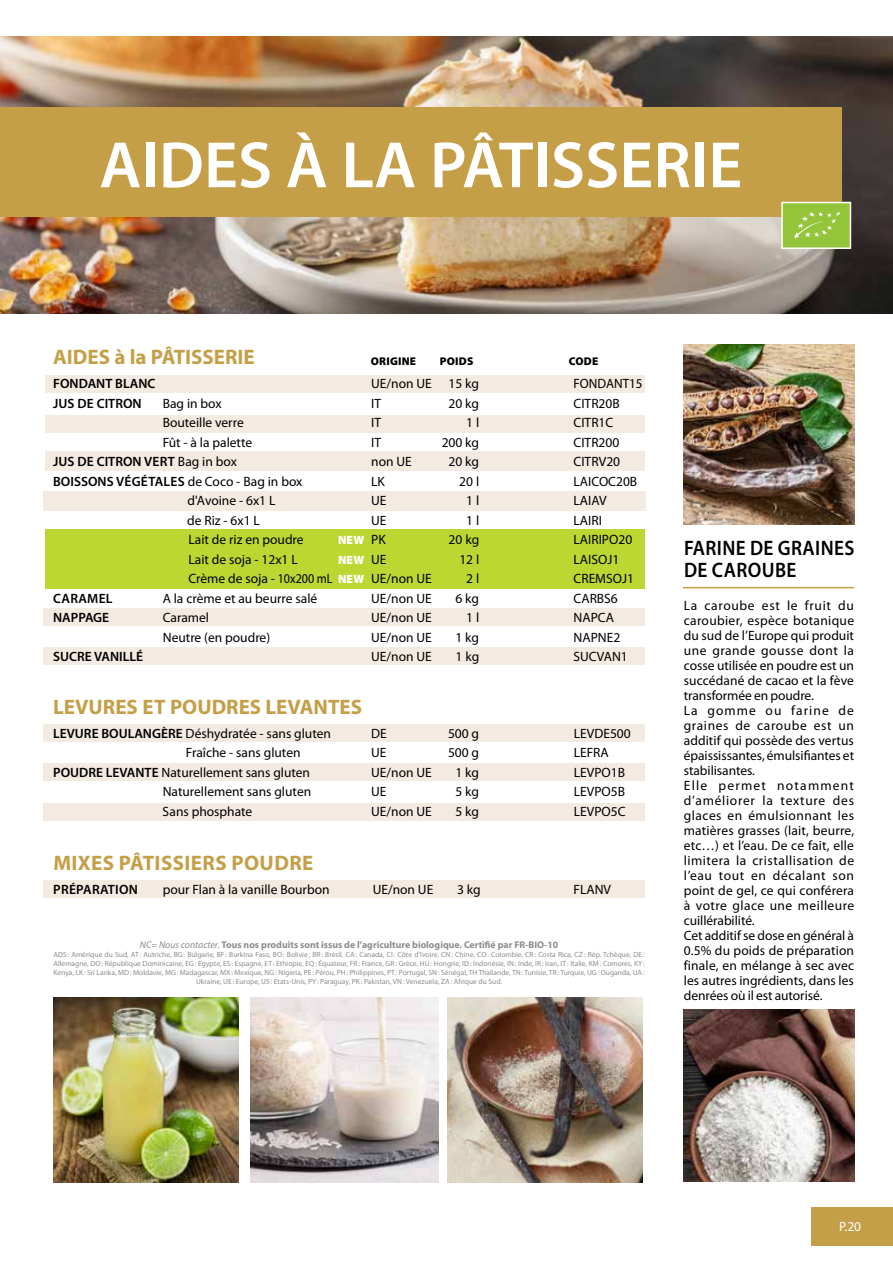
<style>
.page{position:relative;width:893px;height:1263px;background:#fff}
.page>*{position:absolute;margin:0;border:0;box-sizing:border-box;transform-origin:0 0}
.t1{font:600 66px "Myriad Pro";color:#fff}
.t2{font:700 21px "Myriad Pro";color:#c49f47}
.t3{font:600 21px/22.5px "Myriad Pro";letter-spacing:.02em;color:#000;scale:.92 1}
.t4{font:700 21px "Myriad Pro";letter-spacing:.02em;color:#c49f47}
.t5{font:13.5px/15px "Myriad Pro";color:#000}
.t6{font:600 13.5px "Myriad Pro";color:#000}
.t7{font:600 13.5px "Myriad Pro";letter-spacing:.02em;color:#000}
.t8{font:13.5px "Myriad Pro";color:#fff}
.t9{font:900 12px/19.6px "Myriad Pro";letter-spacing:.005em;color:#fff;text-align:justify}
.t10{font:900 11.25px "Myriad Pro";letter-spacing:.02em;color:#000}
.t11{font:700 9.75px "Myriad Pro";color:#8c8c8c}
.t12{font:7.5px/9px "Myriad Pro";color:#8c8c8c;text-align:center}
.s1{font-weight:400}
.s2{font-weight:600}
.s3{font-weight:400;font-style:italic}
</style>
<div class="page">
<img style="left:0;top:36px;width:893px;height:277px">
<div style="left:0;top:107px;width:842px;height:110px;background:#c49f47"></div>
<div style="left:781px;top:202px;width:70px;height:47px;background:#94c43a;border:2px solid #fff"></div>
<svg style="left:793px;top:212px;width:48px;height:27px"></svg>
<div style="left:43px;top:608px;width:601px;height:17px;background:#f3eae1"></div>
<div style="left:43px;top:647px;width:601px;height:17px;background:#f3eae1"></div>
<div style="left:43px;top:724px;width:601px;height:17px;background:#f3eae1"></div>
<div style="left:43px;top:763px;width:601px;height:17px;background:#f3eae1"></div>
<div style="left:43px;top:803px;width:601px;height:17px;background:#f3eae1"></div>
<div style="left:43px;top:880px;width:601px;height:17px;background:#f3eae1"></div>
<div style="left:43px;top:491px;width:603px;height:19px;background:#f3eae1"></div>
<div style="left:45px;top:451px;width:599px;height:20px;background:#f3eae1"></div>
<div style="left:45px;top:529px;width:599px;height:59px;background:#bdd732"></div>
<div style="left:45px;top:416px;width:599px;height:17px;background:#f3eae1"></div>
<div style="left:45px;top:375px;width:599px;height:17px;background:#f3eae1"></div>
<img style="left:448px;top:997px;width:195px;height:185px">
<img style="left:54px;top:998px;width:185px;height:185px">
<img style="left:250px;top:997px;width:189px;height:185px">
<img style="left:684px;top:344px;width:170px;height:181px">
<img style="left:684px;top:1009px;width:170px;height:173px">
<div style="left:811px;top:1208px;width:82px;height:38px;background:#c49f47"></div>
<hr style="left:683px;top:587px;width:171px;height:1px;background:#c49f47">
<h1 class="t1" style="left:99px;top:123px;width:644px">AIDES À LA PÂTISSERIE</h1>
<h2 class="t2" style="left:53px;top:343px;width:203px">AIDES à la PÂTISSERIE</h2>
<p class="t6" style="left:53px;top:375px;width:104px">FONDANT BLANC</p>
<p class="t5" style="left:371px;top:376px;width:109px">UE/non UE 15 kg</p>
<p class="t5" style="left:574px;top:376px;width:71px">FONDANT15</p>
<p class="t6" style="left:53px;top:395px;width:90px">JUS DE CITRON</p>
<p class="t5" style="left:163px;top:395px;width:61px">Bag in box</p>
<p class="t5" style="left:371px;top:395px;width:11px">IT</p>
<p class="t5" style="left:449px;top:395px;width:32px">20 kg</p>
<p class="t5" style="left:574px;top:395px;width:48px">CITR20B</p>
<p class="t5" style="left:163px;top:415px;width:83px">Bouteille verre</p>
<p class="t5" style="left:371px;top:415px;width:11px">IT</p>
<p class="t5" style="left:466px;top:415px;width:14px">1 l</p>
<p class="t5" style="left:574px;top:415px;width:41px">CITR1C</p>
<p class="t5" style="left:163px;top:434px;width:91px">Fût - à la palette</p>
<p class="t5" style="left:371px;top:434px;width:11px">IT</p>
<p class="t5" style="left:442px;top:434px;width:39px">200 kg</p>
<p class="t5" style="left:574px;top:434px;width:47px">CITR200</p>
<p class="t6" style="left:53px;top:453px;width:185px">JUS DE CITRON VERT <span class="s1">Bag in box</span></p>
<p class="t5" style="left:371px;top:454px;width:42px">non UE</p>
<p class="t5" style="left:449px;top:454px;width:32px">20 kg</p>
<p class="t5" style="left:574px;top:454px;width:48px">CITRV20</p>
<p class="t6" style="left:53px;top:473px;width:251px">BOISSONS VÉGÉTALES <span class="s1">de Coco - Bag in box</span></p>
<p class="t5" style="left:371px;top:473px;width:15px">LK</p>
<p class="t5" style="left:459px;top:473px;width:21px">20 l</p>
<p class="t5" style="left:574px;top:473px;width:65px">LAICOC20B</p>
<p class="t5" style="left:187px;top:493px;width:89px">d'Avoine - 6x1 L</p>
<p class="t5" style="left:371px;top:493px;width:17px">UE</p>
<p class="t5" style="left:466px;top:493px;width:14px">1 l</p>
<p class="t5" style="left:574px;top:493px;width:34px">LAIAV</p>
<p class="t5" style="left:187px;top:512px;width:74px">de Riz - 6x1 L</p>
<p class="t5" style="left:371px;top:512px;width:17px">UE</p>
<p class="t5" style="left:466px;top:512px;width:14px">1 l</p>
<p class="t5" style="left:574px;top:512px;width:30px">LAIRI</p>
<p class="t5" style="left:188px;top:532px;width:117px">Lait de riz en poudre</p>
<p class="t5" style="left:371px;top:532px;width:16px">PK</p>
<p class="t5" style="left:449px;top:532px;width:32px">20 kg</p>
<p class="t5" style="left:574px;top:532px;width:60px">LAIRIPO20</p>
<p class="t5" style="left:188px;top:551px;width:111px">Lait de soja - 12x1 L</p>
<p class="t5" style="left:371px;top:551px;width:17px">UE</p>
<p class="t5" style="left:459px;top:551px;width:21px">12 l</p>
<p class="t5" style="left:574px;top:551px;width:47px">LAISOJ1</p>
<p class="t5" style="left:188px;top:571px;width:145px">Crème de soja - 10x200 mL</p>
<p class="t5" style="left:371px;top:571px;width:62px">UE/non UE</p>
<p class="t5" style="left:466px;top:571px;width:14px">2 l</p>
<p class="t5" style="left:574px;top:571px;width:62px">CREMSOJ1</p>
<p class="t7" style="left:53px;top:590px;width:61px">CARAMEL</p>
<p class="t5" style="left:163px;top:590px;width:156px">A la crème et au beurre salé</p>
<p class="t5" style="left:371px;top:590px;width:62px">UE/non UE</p>
<p class="t5" style="left:455px;top:590px;width:25px">6 kg</p>
<p class="t5" style="left:574px;top:590px;width:46px">CARBS6</p>
<p class="t6" style="left:53px;top:609px;width:58px">NAPPAGE</p>
<p class="t5" style="left:163px;top:610px;width:48px">Caramel</p>
<p class="t5" style="left:371px;top:610px;width:62px">UE/non UE</p>
<p class="t5" style="left:466px;top:610px;width:14px">1 l</p>
<p class="t5" style="left:574px;top:610px;width:42px">NAPCA</p>
<p class="t5" style="left:163px;top:629px;width:109px">Neutre (en poudre)</p>
<p class="t5" style="left:371px;top:629px;width:62px">UE/non UE</p>
<p class="t5" style="left:455px;top:629px;width:25px">1 kg</p>
<p class="t5" style="left:574px;top:629px;width:48px">NAPNE2</p>
<p class="t6" style="left:53px;top:648px;width:91px">SUCRE VANILLÉ</p>
<p class="t5" style="left:371px;top:649px;width:62px">UE/non UE</p>
<p class="t5" style="left:456px;top:649px;width:25px">1 kg</p>
<p class="t5" style="left:574px;top:649px;width:56px">SUCVAN1</p>
<h2 class="t2" style="left:53px;top:693px;width:311px">LEVURES ET POUDRES LEVANTES</h2>
<p class="t5" style="left:53px;top:725px;width:279px"><span class="s2">LEVURE BOULANGÈRE</span> Déshydratée - sans gluten</p>
<p class="t5" style="left:371px;top:725px;width:17px">DE</p>
<p class="t5" style="left:448px;top:725px;width:33px">500 g</p>
<p class="t5" style="left:574px;top:725px;width:59px">LEVDE500</p>
<p class="t5" style="left:186px;top:745px;width:116px">Fraîche - sans gluten</p>
<p class="t5" style="left:371px;top:745px;width:17px">UE</p>
<p class="t5" style="left:448px;top:745px;width:33px">500 g</p>
<p class="t5" style="left:574px;top:745px;width:37px">LEFRA</p>
<p class="t5" style="left:53px;top:764px;width:258px"><span class="s2">POUDRE LEVANTE</span> Naturellement sans gluten</p>
<p class="t5" style="left:371px;top:764px;width:62px">UE/non UE</p>
<p class="t5" style="left:455px;top:764px;width:25px">1 kg</p>
<p class="t5" style="left:574px;top:764px;width:53px">LEVPO1B</p>
<p class="t5" style="left:163px;top:784px;width:150px">Naturellement sans gluten</p>
<p class="t5" style="left:371px;top:784px;width:17px">UE</p>
<p class="t5" style="left:455px;top:784px;width:25px">5 kg</p>
<p class="t5" style="left:574px;top:784px;width:53px">LEVPO5B</p>
<p class="t5" style="left:163px;top:803px;width:91px">Sans phosphate</p>
<p class="t5" style="left:371px;top:803px;width:62px">UE/non UE</p>
<p class="t5" style="left:455px;top:803px;width:25px">5 kg</p>
<p class="t5" style="left:574px;top:803px;width:53px">LEVPO5C</p>
<h2 class="t4" style="left:53px;top:849px;width:262px">MIXES PÂTISSIERS POUDRE</h2>
<p class="t7" style="left:53px;top:881px;width:86px">PRÉPARATION</p>
<p class="t5" style="left:163px;top:881px;width:168px">pour Flan à la vanille Bourbon</p>
<p class="t5" style="left:373px;top:881px;width:62px">UE/non UE</p>
<p class="t5" style="left:457px;top:881px;width:25px">3 kg</p>
<p class="t5" style="left:574px;top:881px;width:39px">FLANV</p>
<p class="t10" style="left:371px;top:354px;width:47px">ORIGINE</p>
<p class="t10" style="left:440px;top:353px;width:35px">POIDS</p>
<p class="t10" style="left:569px;top:354px;width:31px">CODE</p>
<p class="t9" style="left:338px;top:529px;width:28px">NEW NEW NEW</p>
<p class="t11" style="left:140px;top:938px;width:420px"><span class="s3">NC= Nous contacter.</span> Tous nos produits sont issus de l’agriculture biologique. Certifié par FR-BIO-10</p>
<p class="t12" style="left:54px;top:950px;width:593px">ADS : Amérique du Sud, AT : Autriche, BG: Bulgarie, BF : Burkina Faso, BO: Bolivie; BR: Brésil, CA: Canada, CI : Côte d’Ivoire, CN: Chine, CO: Colombie, CR: Costa Rica, CZ: Rép. Tchèque, DE :<br>Allemagne, DO: République Dominicaine, EG: Egypte, ES : Espagne, ET : Ethiopie, EQ: Équateur, FR: France, GR: Grèce, HU: Hongrie, ID: Indonésie, IN: Inde, IR: Iran, IT : Italie, KM: Comores, KY:<br>Kenya, LK: Sri Lanka, MD: Moldavie, MG: Madagascar, MX: Mexique, NG: Nigeria, PE : Pérou, PH: Philippines, PT : Portugal, SN: Sénégal, TH Thaïlande, TN: Tunisie, TR: Turquie, UG: Ouganda, UA:<br>Ukraine, UE : Europe, US : Etats-Unis, PY: Paraguay, PK: Pakistan, VN: Venezuela, ZA: Afrique du Sud.</p>
<h2 class="t3" style="left:684px;top:536px;width:187px">FARINE DE GRAINES<br>DE CAROUBE</h2>
<p class="t5" style="left:684px;top:597px;width:172px">La caroube est le fruit du caroubier, espèce botanique du sud de l’Europe qui produit une grande gousse dont la cosse utilisée en poudre est un succédané de cacao et la fève transformée en poudre.<br>La gomme ou farine de graines de caroube est un additif qui possède des vertus épaississantes, émulsifiantes et stabilisantes.<br>Elle permet notamment d’améliorer la texture des glaces en émulsionnant les matières grasses (lait, beurre, etc…) et l’eau. De ce fait, elle limitera la cristallisation de l’eau tout en décalant son point de gel, ce qui conférera à votre glace une meilleure cuillérabilité.<br>Cet additif se dose en général à<br>0.5% du poids de préparation finale, en mélange à sec avec les autres ingrédients, dans les denrées où il est autorisé.</p>
<p class="t8" style="left:839px;top:1218px;width:23px">P.20</p>
</div>
